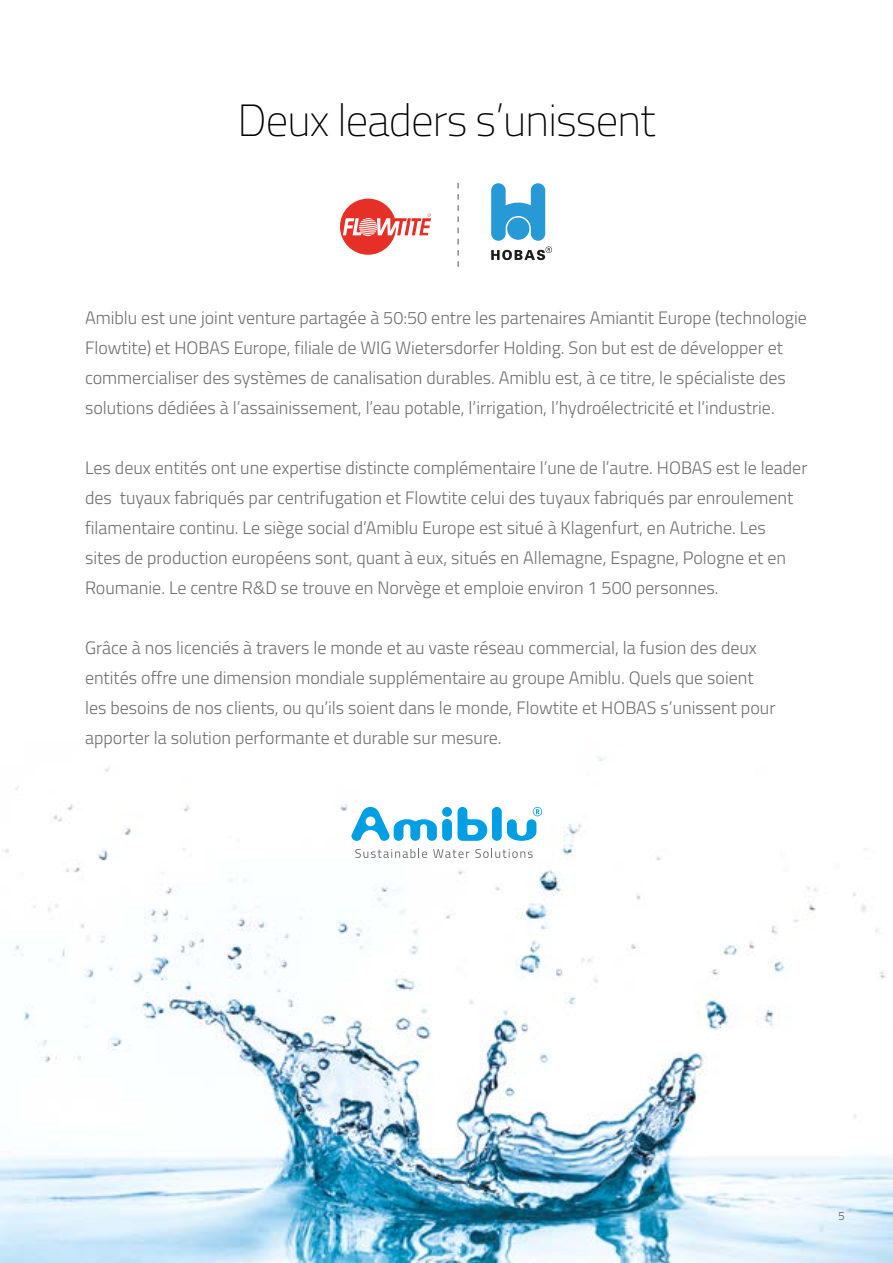
<style>
.page{position:relative;width:893px;height:1263px;background:#fff}
.page>*{position:absolute;margin:0;border:0;box-sizing:border-box;transform-origin:0 0}
.t1{font:200 45px "Titillium Web";letter-spacing:-.02em;color:#000}
.t2{font:300 18px/30px "Titillium Web";color:#706f6f}
.t3{font:12px "Titillium Web";color:#706f6f}
</style>
<div class="page">
<img style="left:0;top:757px;width:893px;height:506px">
<svg style="left:340px;top:199px;width:91px;height:56px"></svg>
<svg style="left:491px;top:183px;width:61px;height:77px"></svg>
<svg style="left:457px;top:183px;width:2px;height:84px"></svg>
<div style="left:492px;top:807px;width:10px;height:34px;background:#009fe3;border-radius:5px"></div>
<div style="left:442px;top:807px;width:10px;height:10px;background:#009fe3;border-radius:50%"></div>
<div style="left:442px;top:819px;width:10px;height:22px;background:#009fe3;border-radius:5px"></div>
<svg style="left:457px;top:807px;width:30px;height:34px"></svg>
<svg style="left:351px;top:807px;width:86px;height:34px"></svg>
<svg style="left:355px;top:849px;width:72px;height:9px"></svg>
<svg style="left:433px;top:849px;width:36px;height:9px"></svg>
<svg style="left:475px;top:849px;width:58px;height:9px"></svg>
<svg style="left:507px;top:807px;width:35px;height:34px"></svg>
<h1 class="t1" style="left:237px;top:88px;width:419px">Deux leaders s’unissent</h1>
<p class="t2" style="left:85px;top:302px;width:723px">Amiblu est une joint venture partagée à 50:50 entre les partenaires Amiantit Europe (technologie Flowtite) et HOBAS Europe, filiale de WIG Wietersdorfer Holding. Son but est de développer et commercialiser des systèmes de canalisation durables. Amiblu est, à ce titre, le spécialiste des solutions dédiées à l’assainissement, l’eau potable, l’irrigation, l’hydroélectricité et l’industrie.</p>
<p class="t2" style="left:85px;top:452px;width:724px">Les deux entités ont une expertise distincte complémentaire l’une de l’autre. HOBAS est le leader des tuyaux fabriqués par centrifugation et Flowtite celui des tuyaux fabriqués par enroulement filamentaire continu. Le siège social d’Amiblu Europe est situé à Klagenfurt, en Autriche. Les<br>sites de production européens sont, quant à eux, situés en Allemagne, Espagne, Pologne et en Roumanie. Le centre R&amp;D se trouve en Norvège et emploie environ 1 500 personnes.</p>
<p class="t2" style="left:85px;top:632px;width:692px">Grâce à nos licenciés à travers le monde et au vaste réseau commercial, la fusion des deux entités offre une dimension mondiale supplémentaire au groupe Amiblu. Quels que soient les besoins de nos clients, ou qu’ils soient dans le monde, Flowtite et HOBAS s’unissent pour apporter la solution performante et durable sur mesure.</p>
<p class="t3" style="left:838px;top:1207px;width:8px">5</p>
</div>
